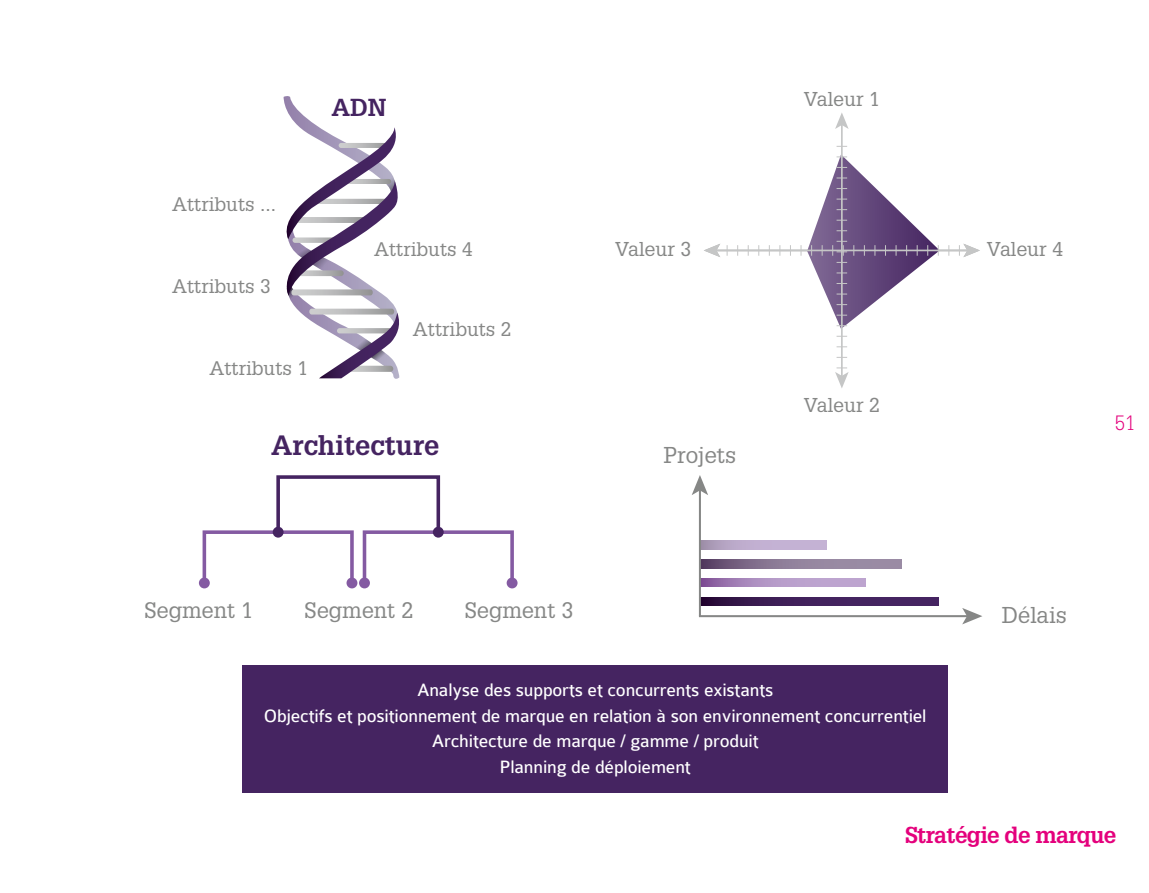
<style>
.page{position:relative;width:1149px;height:893px;background:#fff}
.page>*{position:absolute;margin:0;border:0;box-sizing:border-box;transform-origin:0 0}
.t1{font:700 27.22px "Glypha";color:#452461}
.t2{font:700 24.07px "Glypha";color:#452461}
.t3{font:700 22.5px "Glypha";letter-spacing:-.03em;color:#e4007c}
.t4{font:22.5px "Glypha";color:#868786}
.t5{font:21.82px "Glypha";color:#868786}
.t6{font:300 20.25px "Glypha";color:#e4007c}
.t7{font:19.57px "Glypha";color:#868786}
.t8{font:19.12px/25.9px "Colaborate";letter-spacing:-.01em;color:#fff;text-align:center}
.t9{font:19.12px "Glypha";color:#868786}
</style>
<div class="page">
<svg style="left:700px;top:597px;width:238px;height:9px;background:#3e1e57"></svg>
<svg style="left:700px;top:578px;width:165px;height:9px"></svg>
<svg style="left:700px;top:541px;width:126px;height:8px"></svg>
<svg style="left:700px;top:560px;width:200px;height:8px;background:#897793"></svg>
<hr style="left:698px;top:489px;width:2px;height:127px;background:#868786">
<svg style="left:692px;top:475px;width:16px;height:20px"></svg>
<hr style="left:698px;top:615px;width:269px;height:2px;background:#868786">
<svg style="left:961px;top:608px;width:21px;height:16px"></svg>
<div style="left:202px;top:530px;width:151px;height:55px;border:4px solid #845aa2"></div>
<div style="left:362px;top:530px;width:151px;height:55px;border:4px solid #845aa2"></div>
<div style="left:276px;top:475px;width:164px;height:59px;border:4px solid #452461"></div>
<div style="left:272px;top:527px;width:11px;height:11px;background:#452461;border-radius:50%"></div>
<div style="left:432px;top:527px;width:11px;height:11px;background:#452461;border-radius:50%"></div>
<div style="left:199px;top:577px;width:11px;height:11px;background:#845aa2;border-radius:50%"></div>
<div style="left:346px;top:577px;width:11px;height:11px;background:#845aa2;border-radius:50%"></div>
<div style="left:359px;top:577px;width:11px;height:11px;background:#845aa2;border-radius:50%"></div>
<div style="left:506px;top:577px;width:11px;height:11px;background:#845aa2;border-radius:50%"></div>
<svg style="left:800px;top:154px;width:139px;height:175px"></svg>
<hr style="left:840px;top:124px;width:2px;height:253px;background:#c5c6c6">
<svg style="left:835px;top:113px;width:13px;height:16px"></svg>
<svg style="left:835px;top:368px;width:13px;height:20px"></svg>
<hr style="left:715px;top:250px;width:252px;height:1px;background:#c5c6c6">
<svg style="left:704px;top:244px;width:16px;height:13px"></svg>
<svg style="left:958px;top:244px;width:21px;height:13px"></svg>
<svg style="left:283px;top:96px;width:117px;height:283px"></svg>
<div style="left:242px;top:665px;width:705px;height:127px;background:#452461"></div>
<p class="t2" style="left:331px;top:93px;width:57px">ADN</p>
<p class="t9" style="left:172px;top:193px;width:105px">Attributs ...</p>
<p class="t9" style="left:172px;top:274px;width:100px">Attributs 3</p>
<p class="t9" style="left:209px;top:356px;width:100px">Attributs 1</p>
<p class="t9" style="left:374px;top:238px;width:100px">Attributs 4</p>
<p class="t9" style="left:413px;top:318px;width:100px">Attributs 2</p>
<h1 class="t1" style="left:271px;top:428px;width:169px">Architecture</h1>
<p class="t7" style="left:803px;top:87px;width:78px">Valeur 1</p>
<p class="t7" style="left:615px;top:237px;width:78px">Valeur 3</p>
<p class="t7" style="left:986px;top:237px;width:78px">Valeur 4</p>
<p class="t4" style="left:663px;top:441px;width:75px">Projets</p>
<p class="t7" style="left:803px;top:394px;width:78px">Valeur 2</p>
<p class="t6" style="left:1114px;top:411px;width:22px">51</p>
<p class="t5" style="left:144px;top:597px;width:110px">Segment 1</p>
<p class="t5" style="left:304px;top:597px;width:110px">Segment 2</p>
<p class="t5" style="left:464px;top:597px;width:110px">Segment 3</p>
<p class="t8" style="left:264px;top:677px;width:664px">Analyse des supports et concurrents existants<br>Objectifs et positionnement de marque en relation à son environnement concurrentiel Architecture de marque / gamme / produit<br>Planning de déploiement</p>
<p class="t4" style="left:1001px;top:601px;width:67px">Délais</p>
<p class="t3" style="left:904px;top:821px;width:213px">Stratégie de marque</p>
</div>
